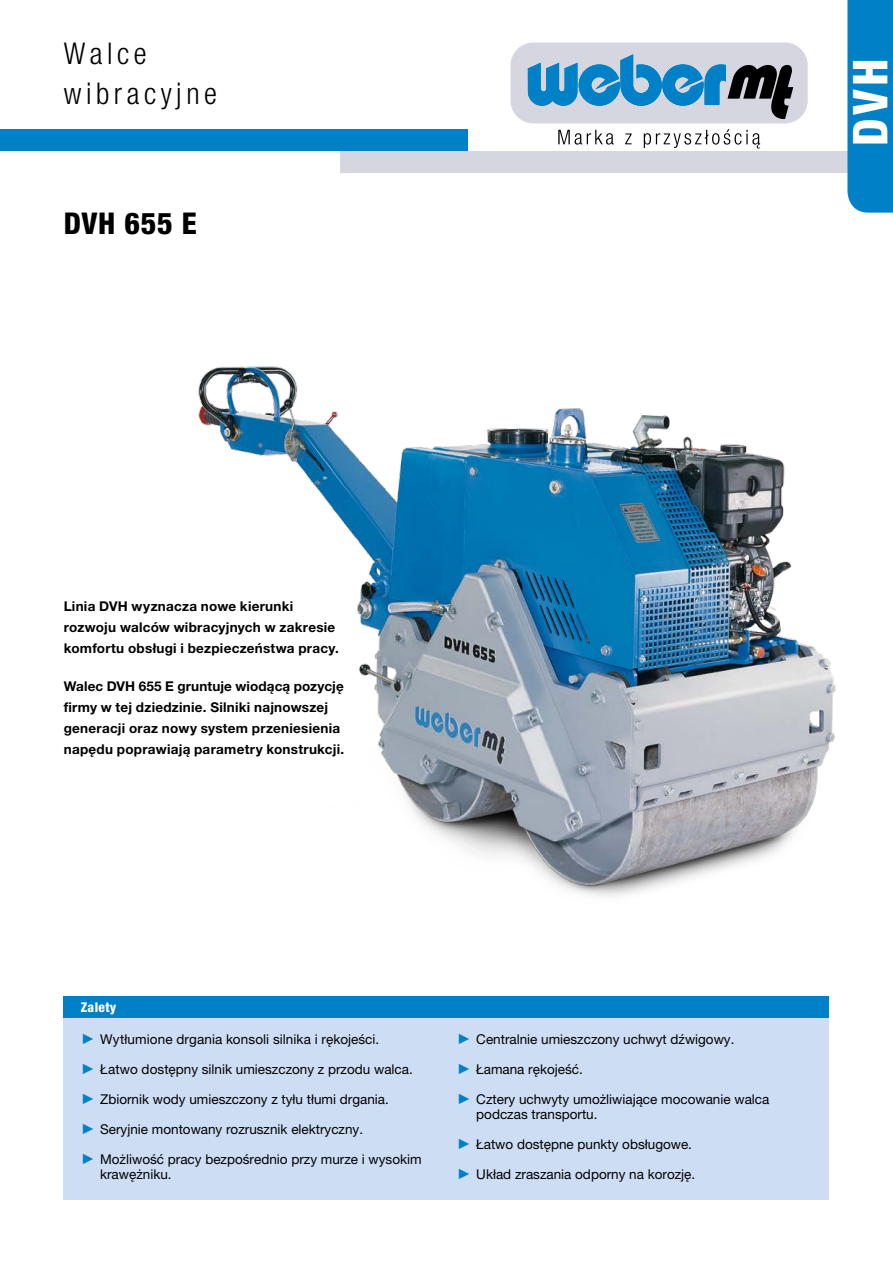
<style>
.page{position:relative;width:893px;height:1263px;background:#fff}
.page>*{position:absolute;margin:0;border:0;box-sizing:border-box;transform-origin:0 0}
.t1{font:800 condensed 48px "Helvetica Neue LT Pro";color:#fff}
.t2{font:300 condensed 30px/40.3px "Helvetica Neue LT Pro";letter-spacing:.15em;color:#000}
.t3{font:800 condensed 30px "Helvetica Neue LT Pro";letter-spacing:.025em;color:#000}
.t4{font:13.5px/15px "Helvetica Neue LT Pro";color:#000}
.t5{font:700 13.5px/21px "Helvetica Neue LT Pro";letter-spacing:.02em;color:#000}
.t6{font:800 condensed 13.5px "Helvetica Neue LT Pro";letter-spacing:.025em;color:#fff}
.s1{color:#0081c7}
</style>
<div class="page">
<img style="left:198px;top:366px;width:638px;height:531px">
<div style="left:64px;top:1004px;width:765px;height:196px;background:#cdddf3"></div>
<div style="left:64px;top:996px;width:765px;height:22px;background:#0081c7"></div>
<div style="left:340px;top:151px;width:553px;height:21px;background:#d5d6df"></div>
<div style="left:0;top:130px;width:468px;height:21px;background:#0081c7"></div>
<div style="left:510px;top:43px;width:298px;height:80px;background:#d5d6df;border-radius:23px"></div>
<svg style="left:528px;top:55px;width:265px;height:64px"></svg>
<svg style="left:558px;top:130px;width:56px;height:15px"></svg>
<svg style="left:625px;top:133px;width:7px;height:11px"></svg>
<svg style="left:644px;top:129px;width:116px;height:19px"></svg>
<div style="left:847px;top:0;width:46px;height:213px;background:#0081c7"></div>
<h2 class="t2" style="left:64px;top:33px;width:155px">Walce wibracyjne</h2>
<h2 class="t3" style="left:64px;top:205px;width:134px">DVH 655 E</h2>
<h1 class="t1" style="left:841px;top:146px;width:90px;rotate:-90deg">DVH</h1>
<p class="t5" style="left:64px;top:596px;width:276px">Linia DVH wyznacza nowe kierunki rozwoju walców wibracyjnych w zakresie komfortu obsługi i bezpieczeństwa pracy.</p>
<p class="t5" style="left:64px;top:676px;width:282px">Walec DVH 655 E gruntuje wiodącą pozycję firmy w tej dziedzinie. Silniki najnowszej generacji oraz nowy system przeniesienia napędu poprawiają parametry konstrukcji.</p>
<p class="t6" style="left:81px;top:999px;width:37px">Zalety</p>
<p class="t4" style="left:81px;top:1032px;width:300px"><span class="s1">✓</span> Wytłumione drgania konsoli silnika i rękojeści.</p>
<p class="t4" style="left:81px;top:1062px;width:333px"><span class="s1">✓</span> Łatwo dostępny silnik umieszczony z przodu walca.</p>
<p class="t4" style="left:81px;top:1092px;width:309px"><span class="s1">✓</span> Zbiornik wody umieszczony z tyłu tłumi drgania.</p>
<p class="t4" style="left:81px;top:1122px;width:284px"><span class="s1">✓</span> Seryjnie montowany rozrusznik elektryczny.</p>
<p class="t4" style="left:100px;top:1152px;width:323px;text-indent:-19px"><span class="s1">✓</span> Możliwość pracy bezpośrednio przy murze i wysokim krawężniku.</p>
<p class="t4" style="left:457px;top:1032px;width:279px"><span class="s1">✓</span> Centralnie umieszczony uchwyt dźwigowy.</p>
<p class="t4" style="left:457px;top:1062px;width:127px"><span class="s1">✓</span> Łamana rękojeść.</p>
<p class="t4" style="left:476px;top:1092px;width:295px;text-indent:-19px"><span class="s1">✓</span> Cztery uchwyty umożliwiające mocowanie walca podczas transportu.</p>
<p class="t4" style="left:457px;top:1137px;width:236px"><span class="s1">✓</span> Łatwo dostępne punkty obsługowe.</p>
<p class="t4" style="left:457px;top:1167px;width:240px"><span class="s1">✓</span> Układ zraszania odporny na korozję.</p>
</div>
